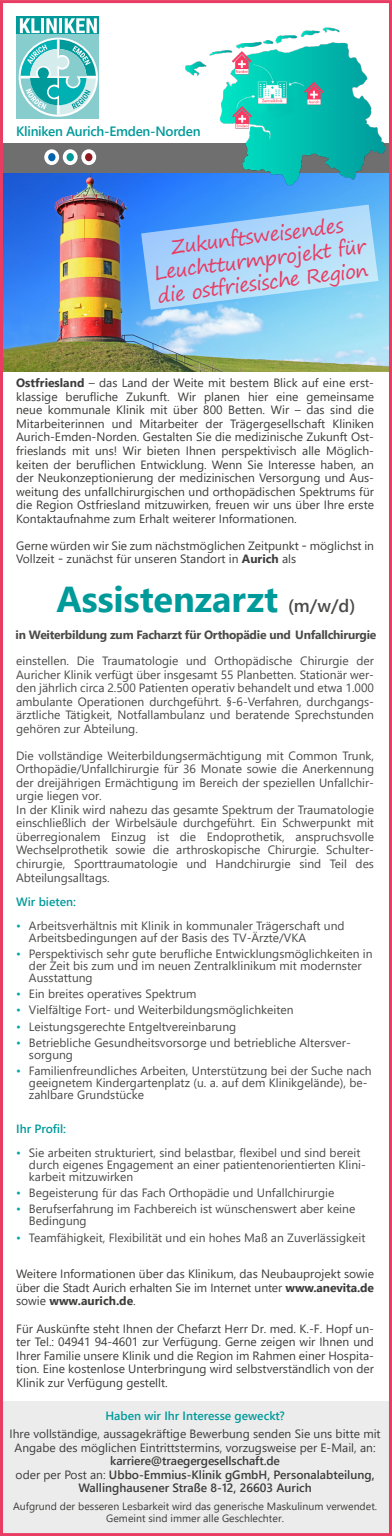
<style>
.page{position:relative;width:392px;height:1536px;background:#fff}
.page>*{position:absolute;margin:0;border:0;box-sizing:border-box;transform-origin:0 0}
.Fließtext{font:700 36px "Segoe UI";color:#009a9b}
.t1{font:19.5px/23.4px "Segoe Print";color:#e83c63;text-align:center}
.t2{font:600 13.5px "Segoe UI";letter-spacing:-.02em;color:#009a9b}
.t3{font:12px/13.5px "Segoe UI";color:#4a4a49}
.t4{font:12px/13.5px "Segoe UI";color:#3c3c3b;text-align:justify}
.t5{font:600 12px "Segoe UI";color:#3c3c3b}
.Fließtext-2{font:700 12px "Segoe UI";letter-spacing:-.02em;color:#4a4a49}
.t6{font:600 12px "Segoe UI";color:#009a9b}
.t7{font:10.5px/12.6px "Segoe UI";color:#3c3c3b;text-align:center}
.s1{font-weight:700}
.s2{font-weight:600;font-size:18px;color:#4a4a49}
.s3{color:#00a8ab}
.s4{font-weight:600}
.s5{font-weight:400}
</style>
<div class="page">
<img style="left:4px;top:172px;width:383px;height:200px">
<div style="left:0;top:143px;width:391px;height:29px;background:#706f6f"></div>
<div style="left:0;top:1401px;width:391px;height:134px;background:#ececec"></div>
<svg style="left:44px;top:149px;width:15px;height:16px"></svg>
<div style="left:48px;top:153px;width:7px;height:8px;background:#0063ae;border-radius:50%"></div>
<div style="left:63px;top:149px;width:14px;height:16px;background:#fff;border-radius:50%"></div>
<div style="left:66px;top:153px;width:8px;height:8px;background:#009a9b;border-radius:50%"></div>
<svg style="left:81px;top:149px;width:15px;height:16px"></svg>
<div style="left:85px;top:153px;width:7px;height:8px;background:#921820;border-radius:50%"></div>
<div style="left:0;top:0;width:391px;height:1535px;border:3px solid #e83c63"></div>
<img style="left:184px;top:27px;width:201px;height:168px">
<svg style="left:141px;top:204px;width:237px;height:106px;background:#97cdf9"></svg>
<div style="left:16px;top:17px;width:83px;height:102px;background:#88cdce"></div>
<svg style="left:19px;top:38px;width:79px;height:79px"></svg>
<svg style="left:16px;top:17px;width:83px;height:17px"></svg>
<svg style="left:20px;top:18px;width:20px;height:15px"></svg>
<hr style="left:41px;top:18px;width:3px;height:15px;background:#fff">
<svg style="left:46px;top:18px;width:11px;height:15px"></svg>
<hr style="left:59px;top:18px;width:3px;height:15px;background:#fff">
<svg style="left:65px;top:18px;width:32px;height:15px"></svg>
<svg style="left:21px;top:40px;width:75px;height:75px"></svg>
<p class="t2" style="left:16px;top:118px;width:186px">Kliniken Aurich-Emden-Norden</p>
<p class="t1" style="left:149px;top:237px;width:214px;rotate:-7deg">Zukunftsweisendes<br>Leuchtturmprojekt für die ostfriesische Region</p>
<p class="t4" style="left:16px;top:375px;width:359px"><span class="s1">Ostfriesland</span> – das Land der Weite mit bestem Blick auf eine erst&shy;klassige berufliche Zukunft. Wir planen hier eine gemeinsame neue kommunale Klinik mit über 800 Betten. Wir – das sind die Mitarbeiterinnen und Mitarbeiter der Trägergesellschaft Kliniken Aurich-Emden-Norden. Gestalten Sie die medizinische Zukunft Ost&shy;frieslands mit uns! Wir bieten Ihnen perspektivisch alle Möglich&shy;keiten der beruflichen Entwicklung. Wenn Sie Interesse haben, an der Neukonzeptionierung der medizinischen Versorgung und Aus&shy;weitung des unfallchirurgischen und orthopädischen Spektrums für die Region Ostfriesland mitzuwirken, freuen wir uns über Ihre erste Kontaktaufnahme zum Erhalt weiterer Informationen.</p>
<p class="t4" style="left:16px;top:537px;width:359px">Gerne würden wir Sie zum nächstmöglichen Zeitpunkt - möglichst in<br>Vollzeit - zunächst für unseren Standort in <span class="s1">Aurich</span> als</p>
<p class="Fließtext" style="left:56px;top:565px;width:300px">Assistenzarzt <span class="s2">(m/w/d)</span></p>
<p class="Fließtext-2" style="left:16px;top:623px;width:362px">in Weiterbildung zum Facharzt für Orthopädie und Unfallchirurgie</p>
<p class="t3" style="left:16px;top:653px;width:359px;text-align:justify">einstellen. Die Traumatologie und Orthopädische Chirurgie der Auricher Klinik verfügt über insgesamt 55 Planbetten. Stationär wer&shy;den jährlich circa 2.500 Patienten operativ behandelt und etwa 1.000 ambulante Operationen durchgeführt. §-6-Verfahren, durchgangs&shy;ärztliche Tätigkeit, Notfallambulanz und beratende Sprechstunden gehören zur Abteilung.</p>
<p class="t3" style="left:16px;top:747px;width:359px;text-align:justify">Die vollständige Weiterbildungsermächtigung mit Common Trunk, Orthopädie/Unfallchirurgie für 36 Monate sowie die Anerkennung der dreijährigen Ermächtigung im Bereich der speziellen Unfallchir&shy;urgie liegen vor.</p>
<p class="t3" style="left:16px;top:801px;width:359px;text-align:justify">In der Klinik wird nahezu das gesamte Spektrum der Traumatologie einschließlich der Wirbelsäule durchgeführt. Ein Schwerpunkt mit überregionalem Einzug ist die Endoprothetik, anspruchsvolle Wechselprothetik sowie die arthroskopische Chirurgie. Schulter&shy;chirurgie, Sporttraumatologie und Handchirurgie sind Teil des Abteilungsalltags.</p>
<p class="t6" style="left:16px;top:889px;width:61px">Wir bieten:</p>
<p class="t3" style="left:29px;top:918px;width:317px;line-height:12px;text-indent:-13px"><span class="s3">•</span> Arbeitsverhältnis mit Klinik in kommunaler Trägerschaft und<br>Arbeitsbedingungen auf der Basis des TV-Ärzte/VKA</p>
<p class="t3" style="left:29px;top:946px;width:344px;line-height:12px;text-indent:-13px"><span class="s3">•</span> Perspektivisch sehr gute berufliche Entwicklungsmöglichkeiten in der Zeit bis zum und im neuen Zentralklinikum mit modernster<br>Ausstattung</p>
<p class="t3" style="left:16px;top:985px;width:181px"><span class="s3">•</span> Ein breites operatives Spektrum</p>
<p class="t3" style="left:16px;top:1002px;width:278px"><span class="s3">•</span> Vielfältige Fort- und Weiterbildungsmöglichkeiten</p>
<p class="t3" style="left:16px;top:1018px;width:221px"><span class="s3">•</span> Leistungsgerechte Entgeltvereinbarung</p>
<p class="t3" style="left:29px;top:1035px;width:323px;line-height:12px;text-indent:-13px"><span class="s3">•</span> Betriebliche Gesundheitsvorsorge und betriebliche Altersver&shy;sorgung</p>
<p class="t3" style="left:29px;top:1063px;width:344px;line-height:12px;text-indent:-13px"><span class="s3">•</span> Familienfreundliches Arbeiten, Unterstützung bei der Suche nach geeignetem Kindergartenplatz (u. a. auf dem Klinikgelände), be&shy;zahlbare Grundstücke</p>
<p class="t6" style="left:16px;top:1117px;width:51px">Ihr Profil:</p>
<p class="t3" style="left:29px;top:1145px;width:338px;line-height:12px;text-indent:-13px"><span class="s3">•</span> Sie arbeiten strukturiert, sind belastbar, flexibel und sind bereit durch eigenes Engagement an einer patientenorientierten Klini&shy;karbeit mitzuwirken</p>
<p class="t3" style="left:16px;top:1184px;width:319px"><span class="s3">•</span> Begeisterung für das Fach Orthopädie und Unfallchirurgie</p>
<p class="t3" style="left:29px;top:1201px;width:327px;line-height:12px;text-indent:-13px"><span class="s3">•</span> Berufserfahrung im Fachbereich ist wünschenswert aber keine<br>Bedingung</p>
<p class="t3" style="left:16px;top:1229px;width:350px"><span class="s3">•</span> Teamfähigkeit, Flexibilität und ein hohes Maß an Zuverlässigkeit</p>
<p class="t4" style="left:16px;top:1266px;width:359px">Weitere Informationen über das Klinikum, das Neubauprojekt sowie über die Stadt Aurich erhalten Sie im Internet unter <span class="s1">www.anevita.de </span>sowie <span class="s1">www.aurich.de</span>.</p>
<p class="t4" style="left:16px;top:1320px;width:359px">Für Auskünfte steht Ihnen der Chefarzt Herr Dr. med. K.-F. Hopf un&shy;ter Tel.: 04941 94-4601 zur Verfügung. Gerne zeigen wir Ihnen und Ihrer Familie unsere Klinik und die Region im Rahmen einer Hospita&shy;tion. Eine kostenlose Unterbringung wird selbstverständlich von der Klinik zur Verfügung gestellt.</p>
<p class="t6" style="left:105px;top:1404px;width:181px">Haben wir Ihr Interesse geweckt?</p>
<p class="t4" style="left:10px;top:1426px;width:372px;text-align:center">Ihre vollständige, aussagekräftige Bewerbung senden Sie uns bitte mit<br>Angabe des möglichen Eintrittstermins, vorzugsweise per E-Mail, an: <span class="s4">karriere@traegergesellschaft.de</span></p>
<p class="t5" style="left:16px;top:1463px;width:360px"><span class="s5">oder per Post an:</span> Ubbo-Emmius-Klinik gGmbH, Personalabteilung,</p>
<p class="t5" style="left:78px;top:1476px;width:234px">Wallinghausener Straße 8-12, 26603 Aurich</p>
<p class="t7" style="left:13px;top:1498px;width:365px">Aufgrund der besseren Lesbarkeit wird das generische Maskulinum verwendet.<br>Gemeint sind immer alle Geschlechter.</p>
</div>
